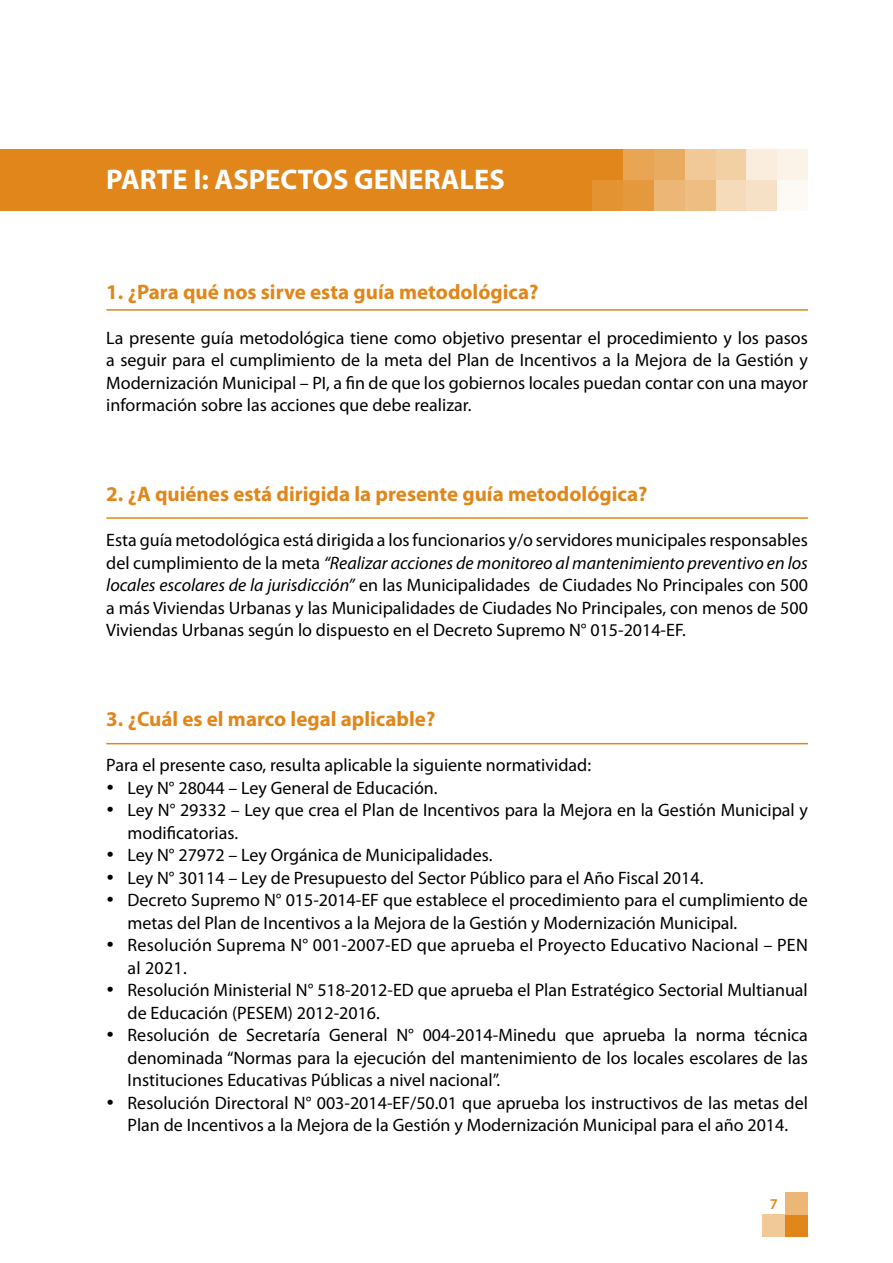
<style>
.page{position:relative;width:893px;height:1263px;background:#fff}
.page>*{position:absolute;margin:0;border:0;box-sizing:border-box;transform-origin:0 0}
.t1{font:700 28.5px "Myriad Pro";color:#fff}
.t2{font:700 21px "Myriad Pro";color:#e0861a}
.t3{font:18px/22.5px "Myriad Pro";color:#000}
.t4{font:600 15px "Myriad Pro";color:#e0861a}
.s1{font-style:italic}
</style>
<div class="page">
<div style="left:785px;top:1214px;width:23px;height:23px;background:#e0861a"></div>
<div style="left:762px;top:1214px;width:23px;height:23px;background:#f1c998"></div>
<div style="left:785px;top:1191px;width:23px;height:23px;background:#ecb776"></div>
<div style="left:0;top:149px;width:592px;height:61px;background:#e0861a"></div>
<div style="left:592px;top:180px;width:31px;height:30px;background:#e39331"></div>
<div style="left:592px;top:149px;width:31px;height:31px;background:#e0861a"></div>
<div style="left:623px;top:180px;width:31px;height:30px;background:#e5993d"></div>
<div style="left:623px;top:149px;width:31px;height:31px;background:#e8a554"></div>
<div style="left:654px;top:180px;width:31px;height:30px;background:#ecb776"></div>
<div style="left:654px;top:149px;width:31px;height:31px;background:#e9ab5f"></div>
<div style="left:685px;top:180px;width:31px;height:30px;background:#eebd81"></div>
<div style="left:685px;top:149px;width:31px;height:31px;background:#f1c998"></div>
<div style="left:716px;top:180px;width:30px;height:30px;background:#f6dbba"></div>
<div style="left:716px;top:149px;width:30px;height:31px;background:#f3cfa4"></div>
<div style="left:746px;top:180px;width:31px;height:30px;background:#f7e1c6"></div>
<div style="left:746px;top:149px;width:31px;height:31px;background:#faeddd"></div>
<div style="left:777px;top:180px;width:31px;height:30px;background:#fdf9f4"></div>
<div style="left:777px;top:149px;width:31px;height:31px;background:#fcf3e8"></div>
<hr style="left:106px;top:309px;width:702px;height:2px;background:#e0861a">
<hr style="left:106px;top:517px;width:702px;height:2px;background:#e0861a">
<hr style="left:106px;top:743px;width:702px;height:1px;background:#e0861a">
<h1 class="t1" style="left:106px;top:161px;width:400px">PARTE I: ASPECTOS GENERALES</h1>
<p class="t2" style="left:106px;top:278px;width:434px">1. ¿Para qué nos sirve esta guía metodológica?</p>
<p class="t3" style="left:106px;top:326px;width:703px;text-align:justify">La presente guía metodológica tiene como objetivo presentar el procedimiento y los pasos a seguir para el cumplimiento de la meta del Plan de Incentivos a la Mejora de la Gestión y Modernización Municipal – PI, a fin de que los gobiernos locales puedan contar con una mayor información sobre las acciones que debe realizar.</p>
<p class="t2" style="left:106px;top:480px;width:543px">2. ¿A quiénes está dirigida la presente guía metodológica?</p>
<p class="t3" style="left:106px;top:528px;width:703px;text-align:justify">Esta guía metodológica está dirigida a los funcionarios y/o servidores municipales responsables del cumplimiento de la meta <span class="s1">“Realizar acciones de monitoreo al mantenimiento preventivo en los locales escolares de la jurisdicción”</span> en las Municipalidades de Ciudades No Principales con 500 a más Viviendas Urbanas y las Municipalidades de Ciudades No Principales, con menos de 500<br>Viviendas Urbanas según lo dispuesto en el Decreto Supremo N° 015-2014-EF.</p>
<p class="t2" style="left:106px;top:705px;width:331px">3. ¿Cuál es el marco legal aplicable?</p>
<p class="t3" style="left:106px;top:753px;width:486px">Para el presente caso, resulta aplicable la siguiente normatividad:</p>
<p class="t3" style="left:106px;top:776px;width:333px">• Ley N° 28044 – Ley General de Educación.</p>
<p class="t3" style="left:128px;top:798px;width:682px;text-indent:-21px">• Ley N° 29332 – Ley que crea el Plan de Incentivos para la Mejora en la Gestión Municipal y modificatorias.</p>
<p class="t3" style="left:106px;top:843px;width:388px">• Ley N° 27972 – Ley Orgánica de Municipalidades.</p>
<p class="t3" style="left:106px;top:866px;width:599px">• Ley N° 30114 – Ley de Presupuesto del Sector Público para el Año Fiscal 2014.</p>
<p class="t3" style="left:128px;top:888px;width:682px;text-indent:-21px">• Decreto Supremo N° 015-2014-EF que establece el procedimiento para el cumplimiento de metas del Plan de Incentivos a la Mejora de la Gestión y Modernización Municipal.</p>
<p class="t3" style="left:128px;top:933px;width:682px;text-indent:-21px">• Resolución Suprema N° 001-2007-ED que aprueba el Proyecto Educativo Nacional – PEN al 2021.</p>
<p class="t3" style="left:128px;top:978px;width:682px;text-indent:-21px">• Resolución Ministerial N° 518-2012-ED que aprueba el Plan Estratégico Sectorial Multianual de Educación (PESEM) 2012-2016.</p>
<p class="t3" style="left:128px;top:1023px;width:682px;text-align:justify;text-indent:-21px">• Resolución de Secretaría General N° 004-2014-Minedu que aprueba la norma técnica denominada “Normas para la ejecución del mantenimiento de los locales escolares de las Instituciones Educativas Públicas a nivel nacional”.</p>
<p class="t3" style="left:106px;top:1091px;width:703px;text-align:center">• Resolución Directoral N° 003-2014-EF/50.01 que aprueba los instructivos de las metas del<br>Plan de Incentivos a la Mejora de la Gestión y Modernización Municipal para el año 2014.</p>
<p class="t4" style="left:770px;top:1194px;width:10px">7</p>
</div>
